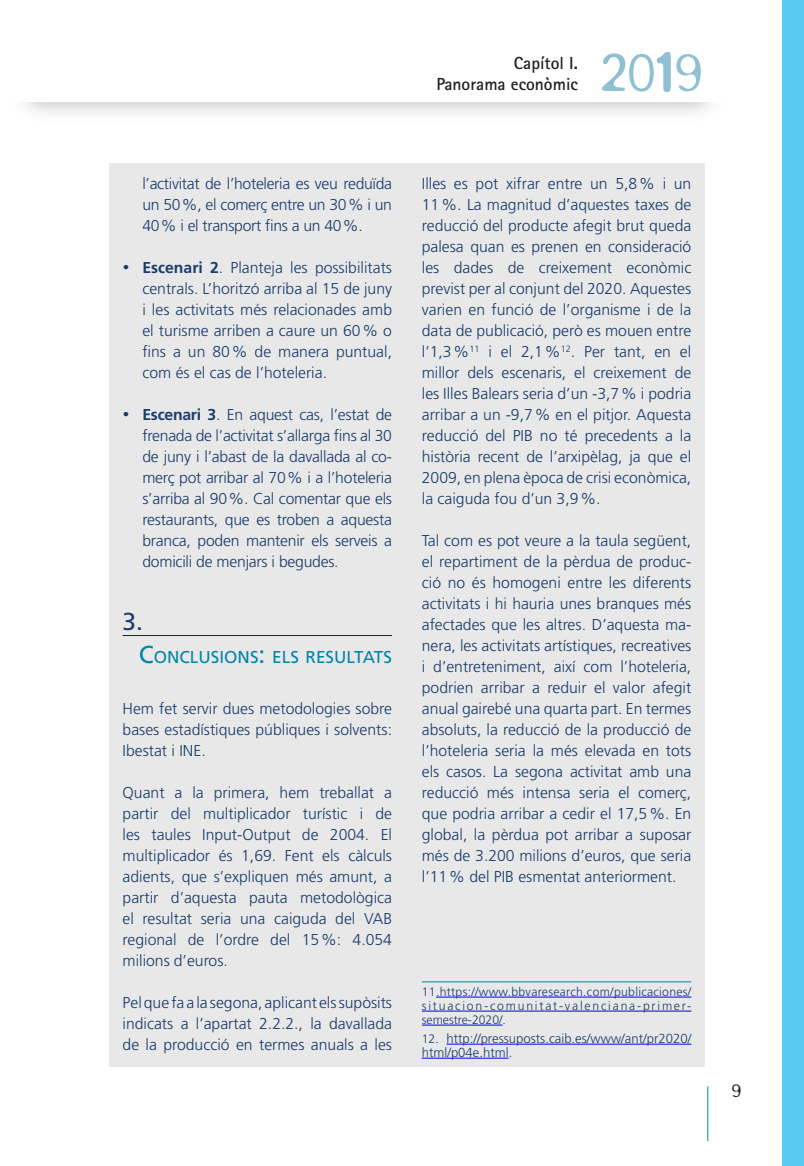
<style>
.page{position:relative;width:804px;height:1166px;background:#fff}
.page>*{position:absolute;margin:0;border:0;box-sizing:border-box;transform-origin:0 0}
.t1{font:300 61.07px "Blur";color:#90c1d3}
.t2{font:24.5px "Frutiger LT Std";color:#183c6b}
.t3{font:300 21px "Blur";color:#231f20}
.t4{font:700 17.5px/21px "Rotis Sans Serif";color:#231f20;text-align:right}
.t5{font:17.15px "Frutiger LT Std";color:#0086a6}
.t6{font:300 15.75px/21px "Frutiger LT Std";color:#183c6b;text-align:justify}
.t7{font:300 13.12px/14px "Frutiger LT Std";color:#183c6b}
.t8{font:300 12.25px/14px "Frutiger LT Std";letter-spacing:.145em;color:#183c6b;text-align:justify}
.s1{font-weight:700}
.s2{font-size:24.5px}
.s3{font-size:12.25px}
</style>
<div class="page">
<hr style="left:707px;top:1086px;width:1px;height:55px;background:#0086a6">
<div style="left:782px;top:0;width:22px;height:1166px;background:#59cbf2"></div>
<div style="left:109px;top:164px;width:595px;height:903px;background:#e9e8e8"></div>
<hr style="left:123px;top:635px;width:269px;height:1px;background:#231f20">
<hr style="left:422px;top:981px;width:269px;height:1px;background:#0086a6">
<hr style="left:436px;top:997px;width:255px;height:1px;background:#00f">
<hr style="left:422px;top:1011px;width:269px;height:1px;background:#00f">
<hr style="left:422px;top:1025px;width:80px;height:1px;background:#00f">
<hr style="left:446px;top:1044px;width:245px;height:1px;background:#00f">
<hr style="left:422px;top:1058px;width:86px;height:1px;background:#00f">
<p class="t4" style="left:436px;top:52px;width:143px">Capítol I.<br>Panorama econòmic</p>
<h1 class="t1" style="left:599px;top:38px;width:104px">2019</h1>
<p class="t6" style="left:142px;top:173px;width:251px">l’activitat de l’hoteleria es veu reduïda un 50%, el comerç entre un 30% i un 40% i el transport fins a un 40%.</p>
<p class="t6" style="left:142px;top:257px;width:251px;text-indent:-20px">• <span class="s1">Escenari 2</span>. Planteja les possibilitats centrals. L’horitzó arriba al 15 de juny i les activitats més relacionades amb el turisme arriben a caure un 60% o fins a un 80% de manera puntual, com és el cas de l’hoteleria.</p>
<p class="t6" style="left:142px;top:404px;width:251px;text-indent:-20px">• <span class="s1">Escenari 3</span>. En aquest cas, l’estat de frenada de l’activitat s’allarga fins al 30 de juny i l’abast de la davallada al co&shy;merç pot arribar al 70% i a l’hoteleria s’arriba al 90%. Cal comentar que els restaurants, que es troben a aquesta branca, poden mantenir els serveis a domicili de menjars i begudes.</p>
<h2 class="t2" style="left:123px;top:607px;width:22px">3.</h2>
<p class="t5" style="left:139px;top:647px;width:255px"><span class="s2">C</span>ONCLUSIONS<span class="s2">:</span> ELS RESULTATS</p>
<p class="t6" style="left:123px;top:698px;width:271px">Hem fet servir dues metodologies sobre bases estadístiques públiques i solvents:<br>Ibestat i INE.</p>
<p class="t6" style="left:123px;top:782px;width:271px">Quant a la primera, hem treballat a partir del multiplicador turístic i de les taules Input-Output de 2004. El multiplicador és 1,69. Fent els càlculs adients, que s’expliquen més amunt, a partir d’aquesta pauta metodològica el resultat seria una caiguda del VAB regional de l’ordre del 15%: 4.054 milions d’euros.</p>
<p class="t6" style="left:123px;top:992px;width:271px">Pel que fa a la segona, aplicant els supòsits indicats a l’apartat 2.2.2., la davallada de la producció en termes anuals a les</p>
<p class="t6" style="left:422px;top:173px;width:271px">Illes es pot xifrar entre un 5,8% i un 11 %. La magnitud d’aquestes taxes de reducció del producte afegit brut queda palesa quan es prenen en consideració les dades de creixement econòmic previst per al conjunt del 2020. Aquestes varien en funció de l’organisme i de la data de publicació, però es mouen entre l’1,3 %<sup>11</sup> i el 2,1 %<sup>12</sup>. Per tant, en el millor dels escenaris, el creixement de les Illes Balears seria d’un -3,7% i podria arribar a un -9,7% en el pitjor. Aquesta reducció del PIB no té precedents a la història recent de l’arxipèlag, ja que el 2009, en plena època de crisi econòmica, la caiguda fou d’un 3,9 %.</p>
<p class="t6" style="left:422px;top:530px;width:271px">Tal com es pot veure a la taula següent, el repartiment de la pèrdua de produc&shy;ció no és homogeni entre les diferents activitats i hi hauria unes branques més afectades que les altres. D’aquesta ma&shy;nera, les activitats artístiques, recreatives i d’entreteniment, així com l’hoteleria, podrien arribar a reduir el valor afegit anual gairebé una quarta part. En termes absoluts, la reducció de la producció de l’hoteleria seria la més elevada en tots els casos. La segona activitat amb una reducció més intensa seria el comerç, que podria arribar a cedir el 17,5%. En global, la pèrdua pot arribar a suposar més de 3.200 milions d’euros, que seria l’11 % del PIB esmentat anteriorment.</p>
<p class="t8" style="left:422px;top:985px;width:271px">11.https://www.bbvaresearch.com/publicaciones/ situacion-comunitat-valenciana-primer&shy;semestre-2020/.</p>
<p class="t7" style="left:422px;top:1031px;width:271px"><span class="s3">12</span>. http://pressuposts.caib.es/www/ant/pr2020/ html/p04e.html.</p>
<h3 class="t3" style="left:731px;top:1079px;width:11px">9</h3>
</div>
